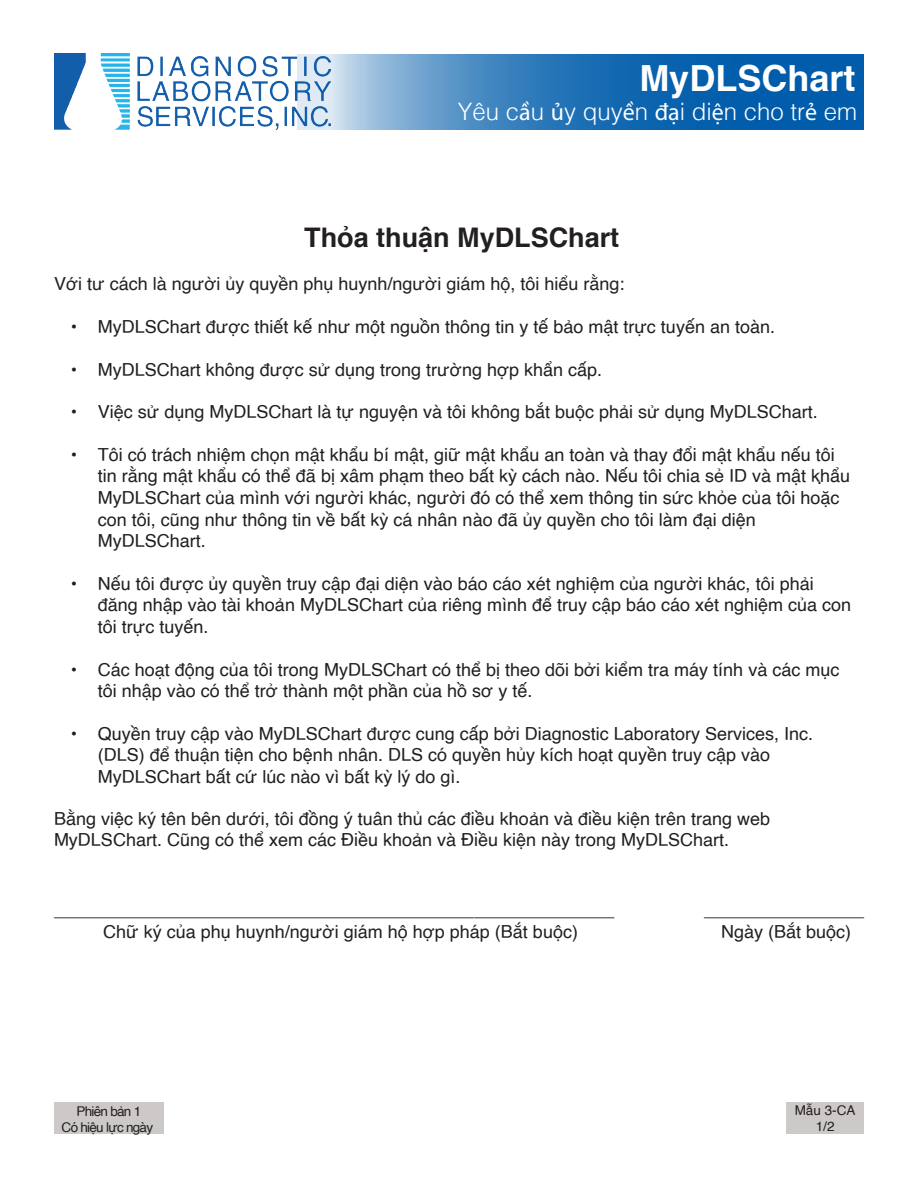
<style>
.page{position:relative;width:918px;height:1188px;background:#fff}
.page>*{position:absolute;margin:0;border:0;box-sizing:border-box;transform-origin:0 0}
.t1{font:700 36px "Helvetica";color:#fff}
.t2{font:700 27px "Helvetica";color:#231f20}
.t3{font:300 24px "Helvetica";color:#fff}
.t4{font:18px/21.6px "Helvetica";color:#211e1e}
.t5{font:18px "Helvetica";color:#231f20}
.t6{font:13.5px/16.2px "Helvetica";letter-spacing:-.055em;color:#231f20;text-align:center}
.s1{font-family:"Myriad Pro";font-weight:400}
</style>
<div class="page">
<img style="left:54px;top:54px;width:277px;height:76px">
<svg style="left:298px;top:55px;width:566px;height:75px;background:#3980bd"></svg>
<div style="left:786px;top:1103px;width:78px;height:31px;background:#cdc9c8"></div>
<div style="left:54px;top:1102px;width:110px;height:32px;background:#cdc9c8"></div>
<h1 class="t1" style="left:639px;top:49px;width:218px">MyDLSChart</h1>
<h3 class="t3" style="left:458px;top:96px;width:401px">Yêu c<span class="s1">ầ</span>u <span class="s1">ủ</span>y quy<span class="s1">ề</span>n <span class="s1">đạ</span>i di<span class="s1">ệ</span>n cho tr<span class="s1">ẻ</span> em</h3>
<h2 class="t2" style="left:304px;top:215px;width:317px">Thỏa thuận MyDLSChart</h2>
<p class="t5" style="left:54px;top:270px;width:572px">Với tư cách là người ủy quyền phụ huynh/người giám hộ, tôi hiểu rằng:</p>
<p class="t4" style="left:71px;top:316px;width:706px">• MyDLSChart được thiết kế như một nguồn thông tin y tế bảo mật trực tuyến an toàn.</p>
<p class="t4" style="left:71px;top:359px;width:533px">• MyDLSChart không được sử dụng trong trường hợp khẩn cấp.</p>
<p class="t4" style="left:71px;top:402px;width:749px">• Việc sử dụng MyDLSChart là tự nguyện và tôi không bắt buộc phải sử dụng MyDLSChart.</p>
<p class="t4" style="left:98px;top:444px;width:754px;text-indent:-27px">• Tôi có trách nhiệm chọn mật khẩu bí mật, giữ mật khẩu an toàn và thay đổi mật khẩu nếu tôi tin rằng mật khẩu có thể đã bị xâm phạm theo bất kỳ cách nào. Nếu tôi chia sẻ ID và mật khẩu MyDLSChart của mình với người khác, người đó có thể xem thông tin sức khỏe của tôi hoặc con tôi, cũng như thông tin về bất kỳ cá nhân nào đã ủy quyền cho tôi làm đại diện MyDLSChart.</p>
<p class="t4" style="left:98px;top:573px;width:755px;text-indent:-27px">• Nếu tôi được ủy quyền truy cập đại diện vào báo cáo xét nghiệm của người khác, tôi phải đăng nhập vào tài khoản MyDLSChart của riêng mình để truy cập báo cáo xét nghiệm của con tôi trực tuyến.</p>
<p class="t4" style="left:98px;top:659px;width:743px;text-indent:-27px">• Các hoạt động của tôi trong MyDLSChart có thể bị theo dõi bởi kiểm tra máy tính và các mục tôi nhập vào có thể trở thành một phần của hồ sơ y tế.</p>
<p class="t4" style="left:98px;top:723px;width:717px;text-indent:-27px">• Quyền truy cập vào MyDLSChart được cung cấp bởi Diagnostic Laboratory Services, Inc. (DLS) để thuận tiện cho bệnh nhân. DLS có quyền hủy kích hoạt quyền truy cập vào<br>MyDLSChart bất cứ lúc nào vì bất kỳ lý do gì.</p>
<p class="t5" style="left:817px;top:464px;width:7px">.</p>
<p class="t4" style="left:54px;top:808px;width:718px">Bằng việc ký tên bên dưới, tôi đồng ý tuân thủ các điều khoản và điều kiện trên trang web<br>MyDLSChart. Cũng có thể xem các Điều khoản và Điều kiện này trong MyDLSChart.</p>
<p class="t5" style="left:54px;top:896px;width:562px">________________________________________________________</p>
<p class="t5" style="left:704px;top:896px;width:162px">________________</p>
<p class="t5" style="left:103px;top:918px;width:476px">Chữ ký của phụ huynh/người giám hộ hợp pháp (Bắt buộc)</p>
<p class="t5" style="left:721px;top:918px;width:132px">Ngày (Bắt buộc)</p>
<p class="t6" style="left:62px;top:1103px;width:93px">Phiên bản 1<br>Có hiệu lực ngày</p>
<p class="t6" style="left:795px;top:1102px;width:62px">Mẫu 3-CA<br>1/2</p>
</div>
